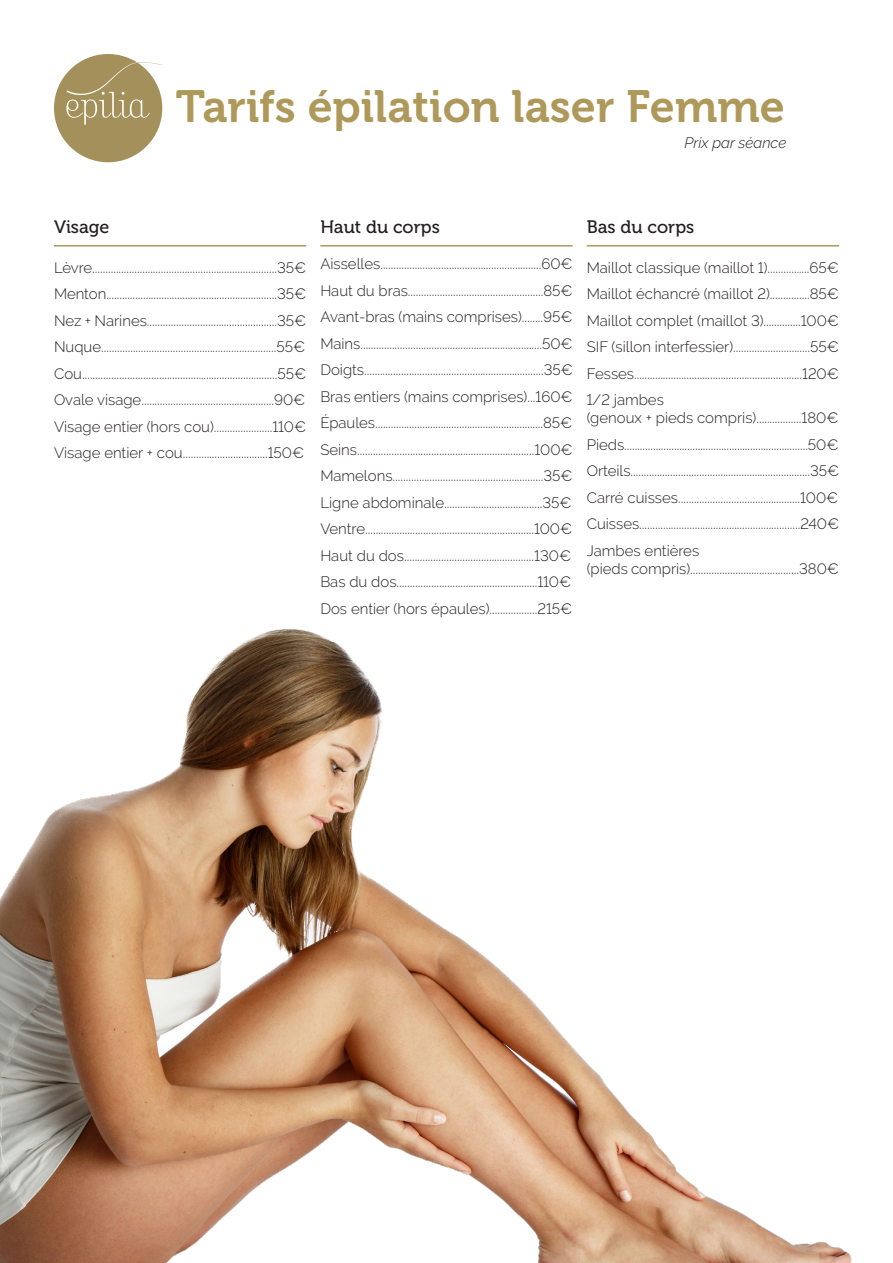
<style>
.page{position:relative;width:893px;height:1263px;background:#fff}
.page>*{position:absolute;margin:0;border:0;box-sizing:border-box;transform-origin:0 0}
.t1{font:45px "Museo 700";color:#ae995a}
.t2{font:18px "Museo 500";color:#231f20}
.t3{font:300 15px "Raleway";color:#231f20}
.t4{font:italic 300 15px "Raleway";color:#231f20}
.s1{font-size:13.5px}
</style>
<div class="page">
<img style="left:0;top:628px;width:852px;height:635px">
<svg style="left:54px;top:54px;width:108px;height:108px"></svg>
<hr style="left:54px;top:245px;width:252px;height:2px;background:#ae995a">
<hr style="left:320px;top:245px;width:253px;height:2px;background:#ae995a">
<hr style="left:587px;top:245px;width:252px;height:2px;background:#ae995a">
<p class="t1" style="left:176px;top:82px;width:611px">Tarifs épilation laser Femme</p>
<p class="t4" style="left:685px;top:134px;width:103px">Prix par séance</p>
<p class="t2" style="left:54px;top:217px;width:57px">Visage</p>
<p class="t3" style="left:54px;top:259px;width:254px">Lèvre......................................................................35€</p>
<p class="t3" style="left:54px;top:285px;width:254px">Menton.................................................................35€</p>
<p class="t3" style="left:54px;top:312px;width:254px">Nez + Narines.................................................35€</p>
<p class="t3" style="left:54px;top:338px;width:253px">Nuque..................................................................55€</p>
<p class="t3" style="left:54px;top:365px;width:254px">Cou............................................<span class="s1">...</span>..................<span class="s1">.</span>........55€</p>
<p class="t3" style="left:54px;top:391px;width:253px">Ovale visage..................................................90€</p>
<p class="t3" style="left:54px;top:418px;width:254px">Visage entier (hors cou)......................110€</p>
<p class="t3" style="left:54px;top:444px;width:252px">Visage entier + cou................................150€</p>
<p class="t2" style="left:320px;top:217px;width:121px">Haut du corps</p>
<p class="t3" style="left:320px;top:255px;width:254px">Aisselles.............................................................60€</p>
<p class="t3" style="left:320px;top:282px;width:254px">Haut du bras...................................................85€</p>
<p class="t3" style="left:320px;top:308px;width:254px">Avant-bras (mains comprises)........95€</p>
<p class="t3" style="left:320px;top:335px;width:254px">Mains.....................................................................50€</p>
<p class="t3" style="left:320px;top:361px;width:254px">Doigts....................................................................35€</p>
<p class="t3" style="left:320px;top:388px;width:254px">Bras entiers (mains comprises)...160€</p>
<p class="t3" style="left:320px;top:414px;width:253px">Épaules................................................................85€</p>
<p class="t3" style="left:320px;top:441px;width:254px">Seins...................................................................100€</p>
<p class="t3" style="left:320px;top:467px;width:254px">Mamelons.........................................................35€</p>
<p class="t3" style="left:320px;top:494px;width:253px">Ligne abdominale.....................................35€</p>
<p class="t3" style="left:320px;top:520px;width:253px">Ventre................................................................100€</p>
<p class="t3" style="left:320px;top:547px;width:252px">Haut du dos.................................................130€</p>
<p class="t3" style="left:320px;top:573px;width:252px">Bas du dos.....................................................110€</p>
<p class="t3" style="left:320px;top:600px;width:253px">Dos entier (hors épaules)..................215€</p>
<p class="t2" style="left:587px;top:217px;width:109px">Bas du corps</p>
<p class="t3" style="left:587px;top:259px;width:254px">Maillot classique (maillot 1)...........<span class="s1">..</span>...65€</p>
<p class="t3" style="left:587px;top:285px;width:254px">Maillot échancré (maillot 2)...............85€</p>
<p class="t3" style="left:587px;top:312px;width:254px">Maillot complet (maillot 3)..............100€</p>
<p class="t3" style="left:587px;top:338px;width:254px">SIF (sillon interfessier).............................55€</p>
<p class="t3" style="left:587px;top:365px;width:254px">Fesses................................................................120€</p>
<p class="t3" style="left:587px;top:391px;width:79px">1/2 jambes</p>
<p class="t3" style="left:587px;top:409px;width:253px">(genoux + pieds compris).................180€</p>
<p class="t3" style="left:587px;top:436px;width:253px">Pieds......................................................................50€</p>
<p class="t3" style="left:587px;top:462px;width:254px">Orteils....................................................................35€</p>
<p class="t3" style="left:587px;top:489px;width:253px">Carré cuisses..............................................100€</p>
<p class="t3" style="left:587px;top:515px;width:254px">Cuisses.............................................................240€</p>
<p class="t3" style="left:587px;top:542px;width:114px">Jambes entières</p>
<p class="t3" style="left:587px;top:560px;width:254px">(pieds compris).........................................380€</p>
</div>
